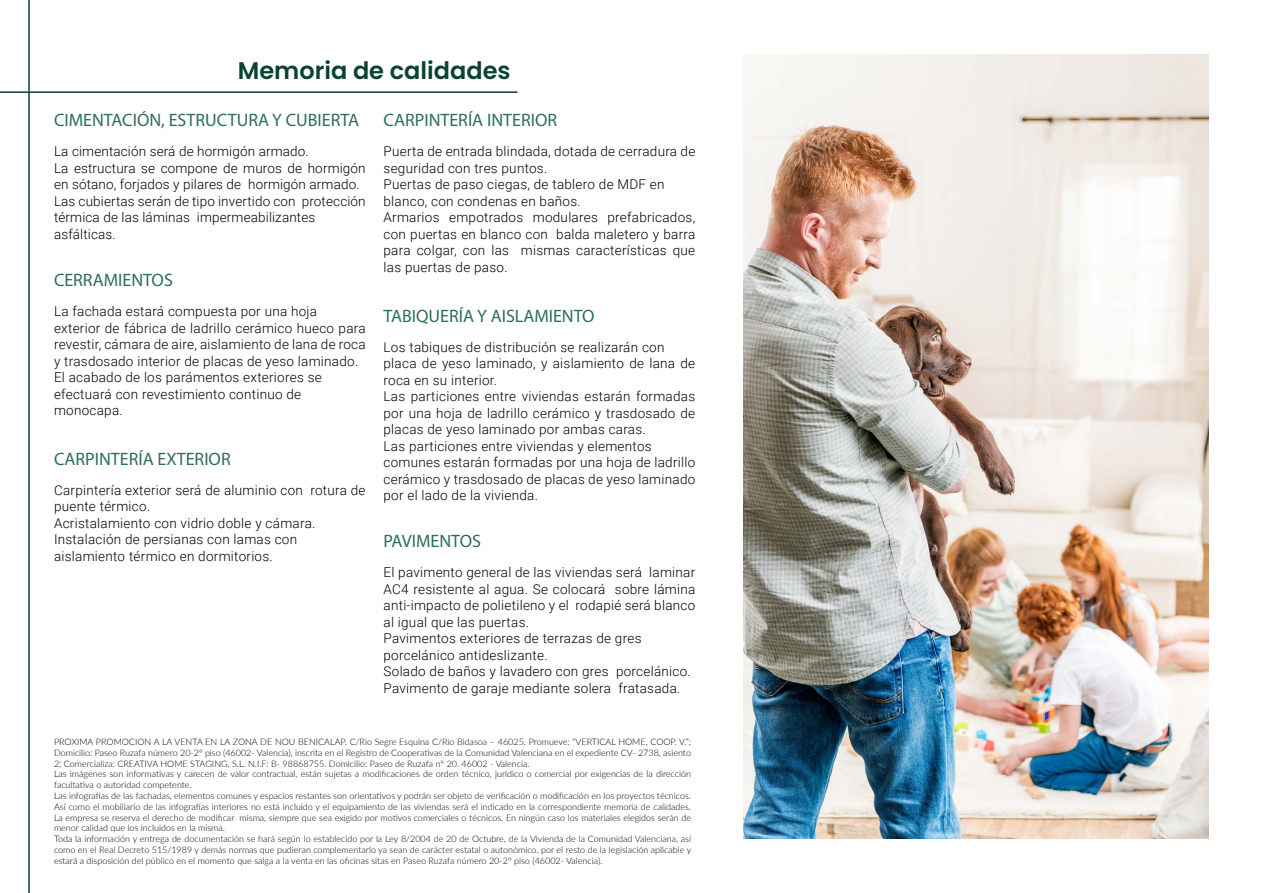
<style>
.page{position:relative;width:1263px;height:893px;background:#fff}
.page>*{position:absolute;margin:0;border:0;box-sizing:border-box;transform-origin:0 0}
.t1{font:600 24px "Poppins";color:#09442e}
.t2{font:18px "Myriad Pro";color:#2e6e5a}
.t3{font:300 13.5px/16.5px "Roboto";letter-spacing:.02em;color:#000}
.t4{font:300 9px/10.8px "Lato";color:#000}
</style>
<div class="page">
<hr style="left:0;top:91px;width:517px;height:2px;background:#09442e">
<hr style="left:28px;top:0;width:2px;height:893px;background:#09442e">
<img style="left:743px;top:54px;width:466px;height:785px">
<h1 class="t1" style="left:238px;top:57px;width:274px">Memoria de calidades</h1>
<h2 class="t2" style="left:54px;top:109px;width:307px">CIMENTACIÓN, ESTRUCTURA Y CUBIERTA</h2>
<p class="t3" style="left:54px;top:143px;width:313px">La cimentación será de hormigón armado.<br>La estructura se compone de muros de hormigón en sótano, forjados y pilares de hormigón armado.<br>Las cubiertas serán de tipo invertido con protección térmica de las láminas impermeabilizantes asfálticas.</p>
<h2 class="t2" style="left:384px;top:109px;width:175px">CARPINTERÍA INTERIOR</h2>
<p class="t3" style="left:384px;top:143px;width:313px">Puerta de entrada blindada, dotada de cerradura de seguridad con tres puntos.<br>Puertas de paso ciegas, de tablero de MDF en blanco, con condenas en baños.<br>Armarios empotrados modulares prefabricados, con puertas en blanco con balda maletero y barra para colgar, con las mismas características que las puertas de paso.</p>
<h2 class="t2" style="left:384px;top:304px;width:213px">TABIQUERÍA Y AISLAMIENTO</h2>
<p class="t3" style="left:384px;top:338px;width:313px">Los tabiques de distribución se realizarán con placa de yeso laminado, y aislamiento de lana de roca en su interior.<br>Las particiones entre viviendas estarán formadas por una hoja de ladrillo cerámico y trasdosado de placas de yeso laminado por ambas caras.<br>Las particiones entre viviendas y elementos comunes estarán formadas por una hoja de ladrillo cerámico y trasdosado de placas de yeso laminado por el lado de la vivienda.</p>
<h2 class="t2" style="left:384px;top:530px;width:99px">PAVIMENTOS</h2>
<p class="t3" style="left:384px;top:564px;width:313px">El pavimento general de las viviendas será laminar AC4 resistente al agua. Se colocará sobre lámina anti-impacto de polietileno y el rodapié será blanco al igual que las puertas.<br>Pavimentos exteriores de terrazas de gres porcelánico antideslizante.<br>Solado de baños y lavadero con gres porcelánico.<br>Pavimento de garaje mediante solera fratasada.</p>
<h2 class="t2" style="left:54px;top:269px;width:120px">CERRAMIENTOS</h2>
<p class="t3" style="left:54px;top:303px;width:313px">La fachada estará compuesta por una hoja exterior de fábrica de ladrillo cerámico hueco para revestir, cámara de aire, aislamiento de lana de roca y trasdosado interior de placas de yeso laminado.<br>El acabado de los parámentos exteriores se efectuará con revestimiento continuo de monocapa.</p>
<h2 class="t2" style="left:54px;top:448px;width:178px">CARPINTERÍA EXTERIOR</h2>
<p class="t3" style="left:54px;top:481px;width:313px">Carpintería exterior será de aluminio con rotura de puente térmico.<br>Acristalamiento con vidrio doble y cámara.<br>Instalación de persianas con lamas con aislamiento térmico en dormitorios.</p>
<p class="t4" style="left:54px;top:736px;width:639px">PROXIMA PROMOCION A LA VENTA EN LA ZONA DE NOU BENICALAP. C/Rio Segre Esquina C/Rio Bidasoa – 46025. Promueve: “VERTICAL HOME, COOP. V.”; Domicilio: Paseo Ruzafa número 20-2º piso (46002- Valencia), inscrita en el Registro de Cooperativas de la Comunidad Valenciana en el expediente CV- 2738, asiento 2; Comercializa: CREATIVA HOME STAGING, S.L. N.I.F: B- 98868755. Domicilio: Paseo de Ruzafa nº 20. 46002 - Valencia.<br>Las imágenes son informativas y carecen de valor contractual, están sujetas a modificaciones de orden técnico, jurídico o comercial por exigencias de la dirección facultativa o autoridad competente.<br>Las infografías de las fachadas, elementos comunes y espacios restantes son orientativos y podrán ser objeto de verificación o modificación en los proyectos técnicos.<br>Así como el mobiliario de las infografías interiores no está incluido y el equipamiento de las viviendas será el indicado en la correspondiente memoria de calidades.<br>La empresa se reserva el derecho de modificar misma, siempre que sea exigido por motivos comerciales o técnicos. En ningún caso los materiales elegidos serán de menor calidad que los incluidos en la misma.<br>Toda la información y entrega de documentación se hará según lo establecido por la Ley 8/2004 de 20 de Octubre, de la Vivienda de la Comunidad Valenciana, así como en el Real Decreto 515/1989 y demás normas que pudieran complementarlo ya sean de carácter estatal o autonómico, por el resto de la legislación aplicable y estará a disposición del público en el momento que salga a la venta en las oficinas sitas en Paseo Ruzafa número 20-2º piso (46002- Valencia).</p>
</div>
